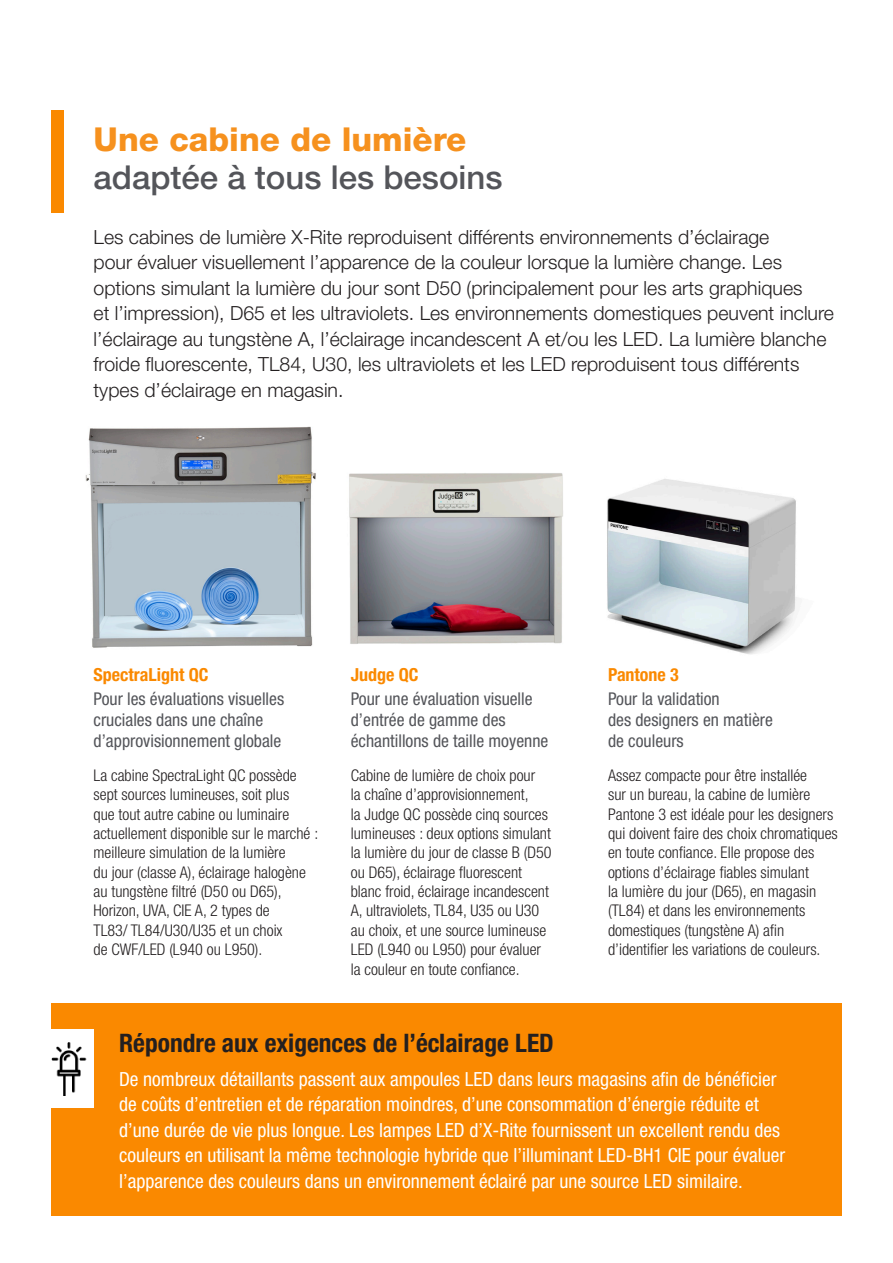
<style>
.page{position:relative;width:893px;height:1263px;background:#fff}
.page>*{position:absolute;margin:0;border:0;box-sizing:border-box;transform-origin:0 0}
.t1{font:500 33px/37.5px "Helvetica Neue LT Std";color:#54555a}
.H9{font:700 condensed 25.5px "Helvetica Neue LT Std";color:#231f20}
.T3{font:300 19.5px/25.5px "Helvetica Neue LT Std";color:#231f20}
.T5{font:condensed 19.5px/25.5px "Helvetica Neue LT Std";color:#fff}
.H7{font:700 condensed 18px "Helvetica Neue LT Std";color:#fa8900}
.H8{font:condensed 17.7px/20.7px "Helvetica Neue LT Std";color:#54555a}
.T4{font:300 condensed 16.2px/19.4px "Helvetica Neue LT Std";color:#231f20}
.s1{font-weight:800;color:#f6911e}
</style>
<div class="page">
<div style="left:51px;top:111px;width:13px;height:102px;background:#fa8900"></div>
<img style="left:349px;top:473px;width:214px;height:171px">
<img style="left:85px;top:426px;width:231px;height:222px">
<img style="left:607px;top:479px;width:190px;height:176px">
<div style="left:51px;top:1003px;width:791px;height:213px;background:#fa8900"></div>
<div style="left:38px;top:1029px;width:55px;height:79px;background:#fff"></div>
<img style="left:51px;top:1042px;width:36px;height:53px">
<h6 class="t1" style="left:94px;top:120px;width:411px"><span class="s1">Une cabine de lumière </span>adaptée à tous les besoins</h6>
<p class="T3" style="left:94px;top:223px;width:742px">Les cabines de lumière X-Rite reproduisent différents environnements d’éclairage<br>pour évaluer visuellement l’apparence de la couleur lorsque la lumière change. Les options simulant la lumière du jour sont D50 (principalement pour les arts graphiques<br>et l’impression), D65 et les ultraviolets. Les environnements domestiques peuvent inclure l’éclairage au tungstène A, l’éclairage incandescent A et/ou les LED. La lumière blanche froide fluorescente, TL84, U30, les ultraviolets et les LED reproduisent tous différents types d’éclairage en magasin.</p>
<p class="H7" style="left:94px;top:663px;width:116px">SpectraLight QC</p>
<p class="H8" style="left:94px;top:689px;width:192px">Pour les évaluations visuelles cruciales dans une chaîne d’approvisionnement globale</p>
<p class="T4" style="left:94px;top:765px;width:226px">La cabine SpectraLight QC possède sept sources lumineuses, soit plus<br>que tout autre cabine ou luminaire actuellement disponible sur le marché : meilleure simulation de la lumière<br>du jour (classe A), éclairage halogène au tungstène filtré (D50 ou D65), Horizon, UVA, CIE A, 2 types de<br>TL83/ TL84/U30/U35 et un choix<br>de CWF/LED (L940 ou L950).</p>
<p class="H7" style="left:351px;top:663px;width:69px">Judge QC</p>
<p class="H8" style="left:351px;top:689px;width:199px">Pour une évaluation visuelle d’entrée de gamme des échantillons de taille moyenne</p>
<p class="T4" style="left:351px;top:765px;width:202px">Cabine de lumière de choix pour<br>la chaîne d’approvisionnement,<br>la Judge QC possède cinq sources lumineuses : deux options simulant la lumière du jour de classe B (D50 ou D65), éclairage fluorescent blanc froid, éclairage incandescent<br>A, ultraviolets, TL84, U35 ou U30 au choix, et une source lumineuse<br>LED (L940 ou L950) pour évaluer la couleur en toute confiance.</p>
<p class="H9" style="left:119px;top:1027px;width:436px">Répondre aux exigences de l’éclairage LED</p>
<p class="H7" style="left:608px;top:663px;width:72px">Pantone 3</p>
<p class="H8" style="left:608px;top:689px;width:166px">Pour la validation<br>des designers en matière de couleurs</p>
<p class="T4" style="left:608px;top:765px;width:231px">Assez compacte pour être installée<br>sur un bureau, la cabine de lumière Pantone 3 est idéale pour les designers qui doivent faire des choix chromatiques en toute confiance. Elle propose des options d’éclairage fiables simulant<br>la lumière du jour (D65), en magasin (TL84) et dans les environnements domestiques (tungstène A) afin d’identifier les variations de couleurs.</p>
<p class="T5" style="left:119px;top:1066px;width:668px">De nombreux détaillants passent aux ampoules LED dans leurs magasins afin de bénéficier de coûts d’entretien et de réparation moindres, d’une consommation d’énergie réduite et d’une durée de vie plus longue. Les lampes LED d’X-Rite fournissent un excellent rendu des couleurs en utilisant la même technologie hybride que l’illuminant LED-BH1 CIE pour évaluer l’apparence des couleurs dans un environnement éclairé par une source LED similaire.</p>
</div>
